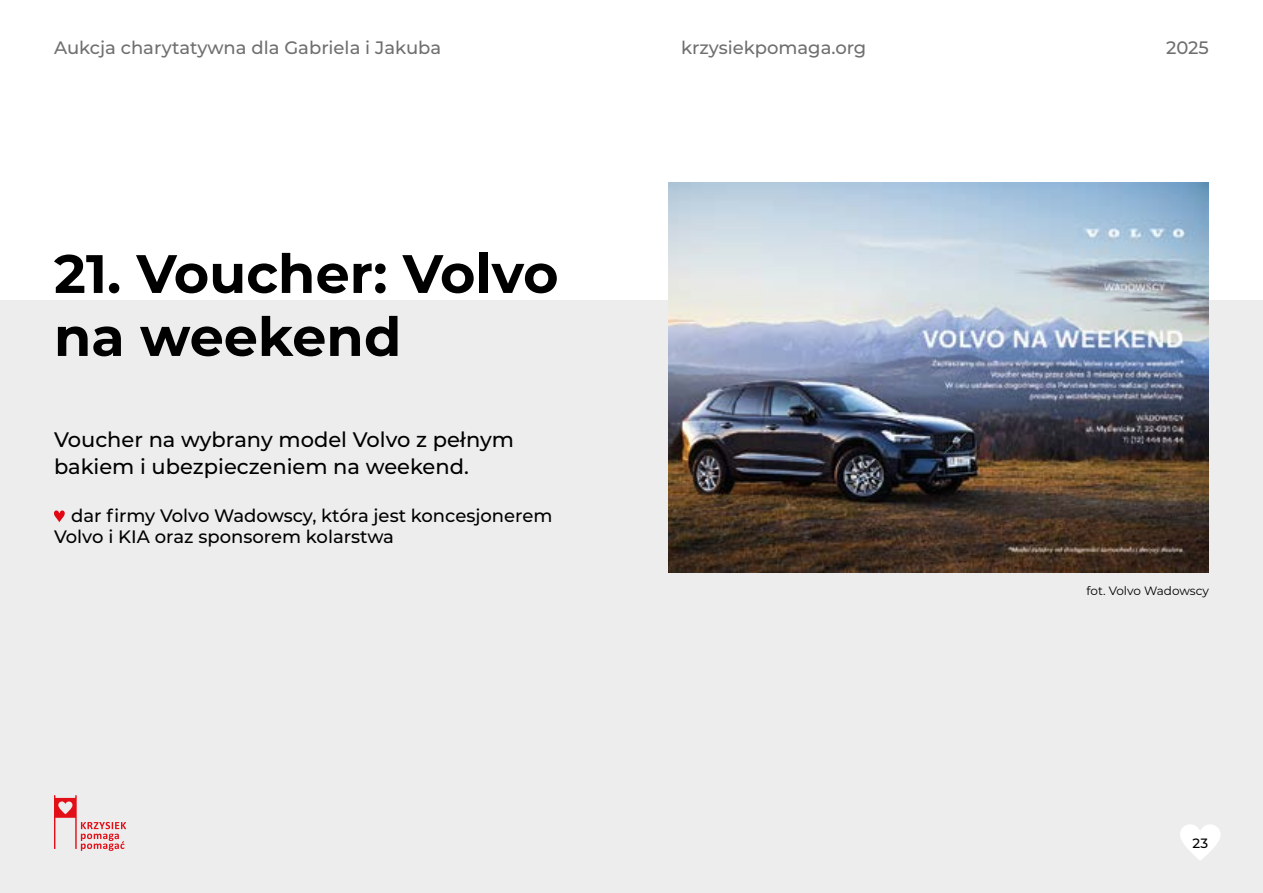
<style>
.page{position:relative;width:1263px;height:893px;background:#fff}
.page>*{position:absolute;margin:0;border:0;box-sizing:border-box;transform-origin:0 0}
.tytul{font:700 54px/63px "Montserrat";color:#000}
.opis_aukcji_1{font:500 21px/27px "Montserrat";color:#000}
.opis_aukcji_1-2{font:500 18px/21px "Montserrat";color:#000}
.t1{font:500 18px "Montserrat";color:#706f6f}
.t2{font:500 13.5px "Montserrat";color:#000}
.opis_aukcji_1-3{font:12px "Montserrat";letter-spacing:-.005em;color:#000}
</style>
<div class="page">
<div style="left:0;top:300px;width:1263px;height:593px;background:#ededed"></div>
<svg style="left:1180px;top:824px;width:41px;height:36px"></svg>
<svg style="left:54px;top:795px;width:72px;height:56px"></svg>
<svg style="left:54px;top:510px;width:11px;height:12px"></svg>
<img style="left:668px;top:183px;width:541px;height:390px">
<p class="t1" style="left:54px;top:35px;width:389px">Aukcja charytatywna dla Gabriela i Jakuba</p>
<p class="t1" style="left:681px;top:35px;width:187px">krzysiekpomaga.org</p>
<p class="t1" style="left:1166px;top:35px;width:44px">2025</p>
<p class="tytul" style="left:54px;top:240px;width:506px">21. Voucher: Volvo na weekend</p>
<p class="opis_aukcji_1" style="left:54px;top:425px;width:462px">Voucher na wybrany model Volvo z pełnym bakiem i ubezpieczeniem na weekend.</p>
<p class="opis_aukcji_1-2" style="left:54px;top:505px;width:500px;text-indent:17px">dar firmy Volvo Wadowscy, która jest koncesjonerem<br>Volvo i KIA oraz sponsorem kolarstwa</p>
<p class="opis_aukcji_1-3" style="left:1086px;top:582px;width:124px">fot. Volvo Wadowscy</p>
<p class="t2" style="left:1192px;top:833px;width:17px">23</p>
</div>
